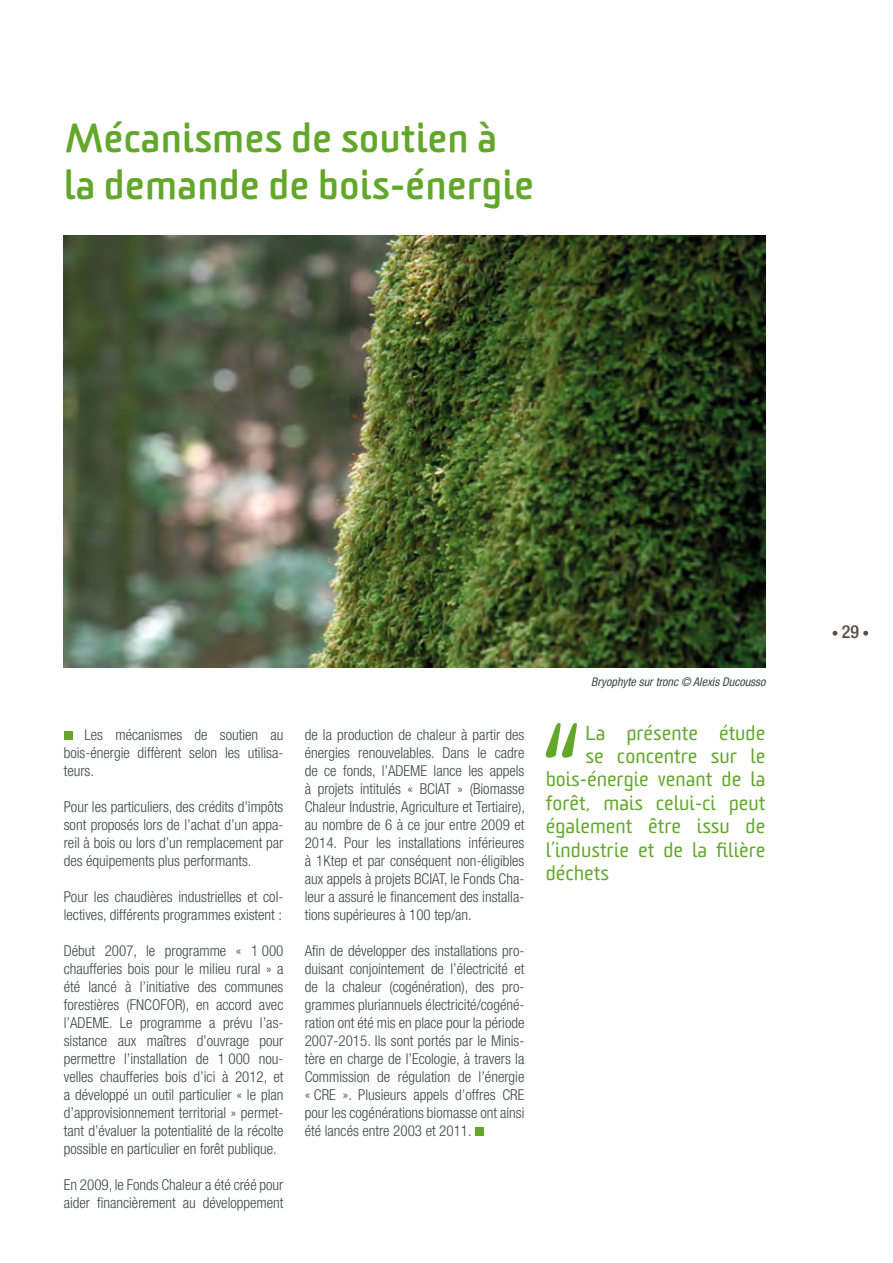
<style>
.page{position:relative;width:893px;height:1263px;background:#fff}
.page>*{position:absolute;margin:0;border:0;box-sizing:border-box;transform-origin:0 0}
.t1{font:700 39px/46.8px "Sommet Rounded";color:#62a72a}
.t2{font:19.5px "Sommet Rounded";color:#62a72a}
.t3{font:300 condensed 15px/18px "Helvetica Neue LT Com";color:#424647;text-align:justify}
.t4{font:500 condensed 13.5px "Helvetica Neue LT Com";color:#584e47}
.t5{font:italic condensed 12px "Helvetica Neue LT Com";color:#424647}
.s1{font-size:18px}
</style>
<div class="page">
<div style="left:64px;top:731px;width:8px;height:9px;background:#62a72a"></div>
<div style="left:475px;top:1127px;width:8px;height:9px;background:#62a72a"></div>
<img style="left:64px;top:236px;width:701px;height:432px">
<svg style="left:546px;top:723px;width:31px;height:35px"></svg>
<h1 class="t1" style="left:64px;top:116px;width:472px">Mécanismes de soutien à la demande de bois-énergie</h1>
<p class="t3" style="left:64px;top:725px;width:221px;text-indent:21px">Les mécanismes de soutien au bois-énergie diffèrent selon les utilisa&shy;teurs.</p>
<p class="t3" style="left:64px;top:797px;width:221px">Pour les particuliers, des crédits d’impôts sont proposés lors de l’achat d’un appa&shy;reil à bois ou lors d’un remplacement par des équipements plus performants.</p>
<p class="t3" style="left:64px;top:887px;width:221px">Pour les chaudières industrielles et col&shy;lectives, différents programmes existent :</p>
<p class="t3" style="left:64px;top:941px;width:221px">Début 2007, le programme « 1 000 chaufferies bois pour le milieu rural » a été lancé à l’initiative des communes forestières (FNCOFOR), en accord avec l’ADEME. Le programme a prévu l’as&shy;sistance aux maîtres d’ouvrage pour permettre l’installation de 1 000 nou&shy;velles chaufferies bois d’ici à 2012, et a développé un outil particulier « le plan d’approvisionnement territorial » permet&shy;tant d’évaluer la potentialité de la récolte possible en particulier en forêt publique.</p>
<p class="t3" style="left:64px;top:1175px;width:221px">En 2009, le Fonds Chaleur a été créé pour aider financièrement au développement</p>
<p class="t3" style="left:305px;top:725px;width:222px">de la production de chaleur à partir des énergies renouvelables. Dans le cadre de ce fonds, l’ADEME lance les appels à projets intitulés « BCIAT » (Biomasse Chaleur Industrie, Agriculture et Tertiaire), au nombre de 6 à ce jour entre 2009 et 2014. Pour les installations inférieures à 1Ktep et par conséquent non-éligibles aux appels à projets BCIAT, le Fonds Cha&shy;leur a assuré le financement des installa&shy;tions supérieures à 100 tep/an.</p>
<p class="t3" style="left:305px;top:941px;width:221px">Afin de développer des installations pro&shy;duisant conjointement de l’électricité et de la chaleur (cogénération), des pro&shy;grammes pluriannuels électricité/cogéné&shy;ration ont été mis en place pour la période 2007-2015. Ils sont portés par le Minis&shy;tère en charge de l’Ecologie, à travers la Commission de régulation de l’énergie « CRE ». Plusieurs appels d’offres CRE pour les cogénérations biomasse ont ainsi été lancés entre 2003 et 2011.</p>
<p class="t5" style="left:591px;top:674px;width:176px">Bryophyte sur tronc © Alexis Ducousso</p>
<h2 class="t2" style="left:585px;top:720px;width:182px">La présente étude</h2>
<h2 class="t2" style="left:585px;top:743px;width:182px">se concentre sur le</h2>
<h2 class="t2" style="left:546px;top:767px;width:221px">bois-énergie venant de la</h2>
<h2 class="t2" style="left:546px;top:790px;width:221px">forêt, mais celui-ci peut</h2>
<h2 class="t2" style="left:546px;top:814px;width:221px">également être issu de</h2>
<h2 class="t2" style="left:546px;top:837px;width:221px">l’industrie et de la filière</h2>
<h2 class="t2" style="left:546px;top:860px;width:65px">déchets</h2>
<p class="t4" style="left:832px;top:625px;width:39px">• <span class="s1">29</span> •</p>
</div>
